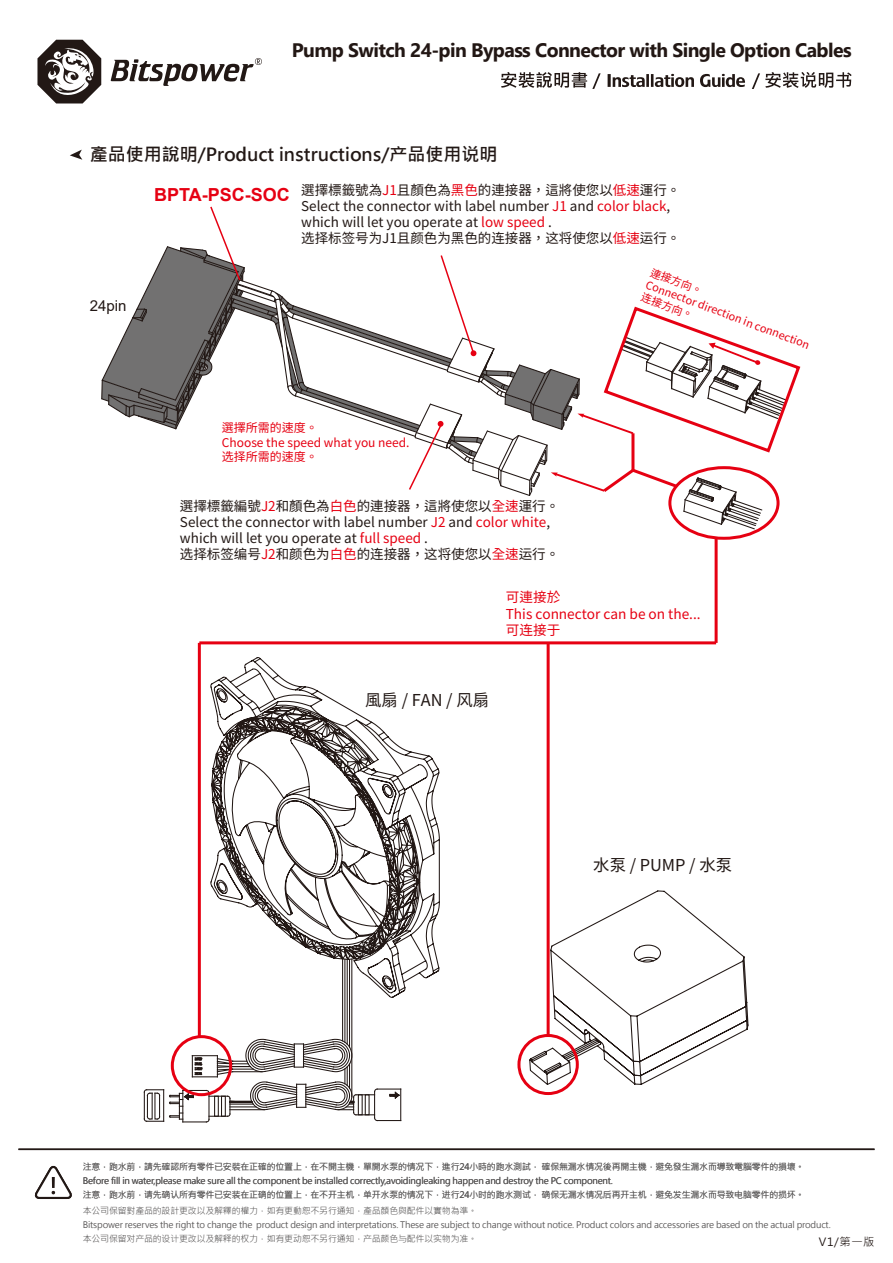
<style>
.page{position:relative;width:893px;height:1263px;background:#fff}
.page>*{position:absolute;margin:0;border:0;box-sizing:border-box;transform-origin:0 0}
.t1{font:700 19.5px "Gadugi";letter-spacing:-.03em;color:#221714}
.t2{font:700 18px "Microsoft Jheng Hei";color:#221815}
.t3{font:700 18px "Arial";color:#e60012}
.t4{font:16.35px "Gen Yo Gothic TW Regular TTF";color:#221815}
.t5{font:15px "Arial";color:#221815}
.t6{font:13.65px/16.4px "Gen Yo Gothic TW Regular TTF";color:#e60012}
.t7{font:13.5px/16.2px "Gen Yo Gothic TW Regular TTF";color:#221815}
.t8{font:12px/14.4px "Gen Yo Gothic TW Regular TTF";color:#e60012}
.t9{font:11.25px "Microsoft Jheng Hei";color:#221815}
.t10{font:10.95px/13px "Gen Yo Gothic TW Regular TTF";color:#e60012}
.t11{font:9px "Microsoft Jheng Hei";letter-spacing:-.02em;color:#595757}
.s1{color:#e60012}
</style>
<div class="page">
<svg style="left:34px;top:1165px;width:38px;height:34px"></svg>
<hr style="left:18px;top:1148px;width:856px;height:2px;background:#221815">
<svg style="left:210px;top:657px;width:230px;height:346px"></svg>
<hr style="left:342px;top:959px;width:1px;height:82px;background:#221815">
<hr style="left:344px;top:959px;width:1px;height:83px;background:#221815">
<hr style="left:347px;top:959px;width:1px;height:85px;background:#221815">
<hr style="left:349px;top:959px;width:1px;height:88px;background:#221815">
<hr style="left:351px;top:959px;width:1px;height:138px;background:#221815">
<svg style="left:143px;top:1038px;width:259px;height:85px"></svg>
<svg style="left:528px;top:889px;width:221px;height:197px"></svg>
<div style="left:517px;top:1034px;width:62px;height:61px;border:3px solid #e60012;border-radius:50%"></div>
<div style="left:171px;top:1035px;width:61px;height:61px;border:3px solid #e60012;border-radius:50%"></div>
<hr style="left:715px;top:538px;width:3px;height:105px;background:#e60012">
<hr style="left:199px;top:641px;width:517px;height:3px;background:#e60012">
<hr style="left:547px;top:643px;width:3px;height:392px;background:#e60012">
<hr style="left:198px;top:643px;width:3px;height:394px;background:#e60012">
<svg style="left:101px;top:206px;width:700px;height:324px"></svg>
<svg style="left:70px;top:150px;width:12px;height:10px"></svg>
<svg style="left:608px;top:74px;width:137px;height:13px"></svg>
<svg style="left:501px;top:72px;width:100px;height:17px"></svg>
<svg style="left:752px;top:72px;width:100px;height:17px"></svg>
<svg style="left:37px;top:40px;width:64px;height:63px"></svg>
<svg style="left:111px;top:58px;width:151px;height:28px"></svg>
<h1 class="t1" style="left:292px;top:38px;width:561px">Pump Switch 24-pin Bypass Connector with Single Option Cables</h1>
<h2 class="t2" style="left:90px;top:143px;width:409px">產品使用說明/Product instructions/产品使用说明</h2>
<h3 class="t5" style="left:90px;top:295px;width:38px">24pin</h3>
<h2 class="t3" style="left:154px;top:182px;width:137px">BPTA-PSC-SOC</h2>
<h3 class="t7" style="left:301px;top:182px;width:381px">選擇標籤號為<span class="s1">J1</span>且顏色為<span class="s1">黑色</span>的連接器，這將使您以<span class="s1">低速</span>運行。Select the connector with label number <span class="s1">J1</span> and <span class="s1">color black</span>, which will let you operate at <span class="s1">low speed</span> .<br>选择标签号为J1且颜色为黑色的连接器，这将使您以<span class="s1">低速</span>运行。</h3>
<p class="t10" style="left:653px;top:266px;width:176px;rotate:21deg">連接方向。<br>Connector direction in connection连接方向。</p>
<h3 class="t8" style="left:222px;top:421px;width:189px">選擇所需的速度。<br>Choose the speed what you need.选择所需的速度。</h3>
<h3 class="t7" style="left:180px;top:498px;width:381px">選擇標籤編號<span class="s1">J2</span>和顏色為<span class="s1">白色</span>的連接器，這將使您以<span class="s1">全速</span>運行。Select the connector with label number <span class="s1">J2</span> and <span class="s1">color white</span>, which will let you operate at <span class="s1">full speed</span> .<br>选择标签编号<span class="s1">J2</span>和颜色为<span class="s1">白色</span>的连接器，这将使您以<span class="s1">全速</span>运行。</h3>
<h3 class="t6" style="left:506px;top:589px;width:196px">可連接於<br>This connector can be on the...可连接于</h3>
<h3 class="t4" style="left:365px;top:691px;width:125px">風扇 / FAN / 风扇</h3>
<h3 class="t4" style="left:593px;top:855px;width:140px">水泵 / PUMP / 水泵</h3>
<p class="t11" style="left:83px;top:1160px;width:723px">注意，跑水前，請先確認所有零件已安裝在正確的位置上，在不開主機，單開水泵的情况下，進行24小時的跑水測試， 確保無漏水情况後再開主機，避免發生漏水而導致電腦零件的損壞。</p>
<p class="t11" style="left:83px;top:1189px;width:723px">注意，跑水前，请先确认所有零件已安装在正确的位置上，在不开主机，单开水泵的情况下，进行24小时的跑水测试， 确保无漏水情况后再开主机，避免发生漏水而导致电脑零件的损坏。</p>
<p class="t11" style="left:83px;top:1175px;width:532px">Before fill in water,please make sure all the component be installed correctly,avoidingleaking happen and destroy the PC component.</p>
<p class="t11" style="left:83px;top:1205px;width:396px">本公司保留對產品的設計更改以及解釋的權力，如有更動恕不另行通知，產品顏色與配件以實物為準。</p>
<p class="t11" style="left:83px;top:1233px;width:396px">本公司保留对产品的设计更改以及解释的权力，如有更动恕不另行通知，产品颜色与配件以实物为准。</p>
<p class="t11" style="left:83px;top:1219px;width:749px">Bitspower reserves the right to change the product design and interpretations. These are subject to change without notice. Product colors and accessories are based on the actual product.</p>
<p class="t9" style="left:819px;top:1235px;width:57px">V1/第一版</p>
</div>
